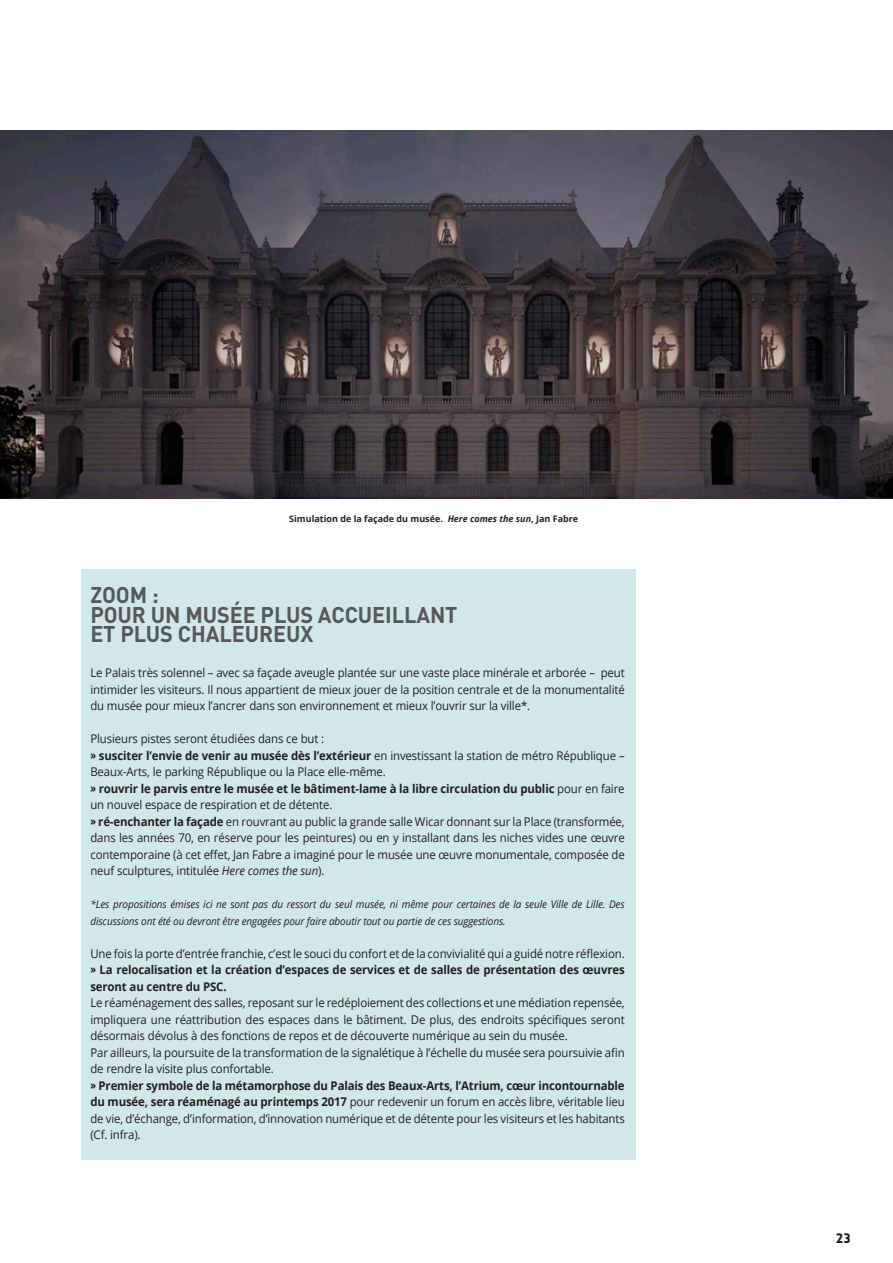
<style>
.page{position:relative;width:893px;height:1263px;background:#fff}
.page>*{position:absolute;margin:0;border:0;box-sizing:border-box;transform-origin:0 0}
.t1{font:700 22.5px/19.5px "DIN";letter-spacing:-.005em;color:#57585a;scale:.96 1}
.t2{font:900 13.5px "Lovelo";color:#231f20}
.t3{font:12px/16.5px "Open Sans";letter-spacing:-.01em;color:#231f20;scale:.95 1}
.t4{font:700 12px/16.5px "Open Sans";letter-spacing:-.01em;color:#231f20;text-align:justify;scale:.95 1}
.t5{font:italic 10.5px/16.5px "Open Sans";letter-spacing:-.01em;color:#231f20;scale:.95 1}
.t6{font:700 9px "Open Sans";color:#231f20}
.s1{font-style:italic}
.s2{font-family:"Baron Neue"}
.s3{font-weight:700}
.s4{font-weight:400}
.s5{font-family:"Baron Neue";font-weight:400}
</style>
<div class="page">
<div style="left:81px;top:569px;width:554px;height:590px;background:#d2e7eb"></div>
<img style="left:0;top:130px;width:893px;height:368px">
<p class="t6" style="left:289px;top:512px;width:290px">Simulation de la façade du musée. <span class="s1">Here comes the sun</span>, Jan Fabre</p>
<h1 class="t1" style="left:90px;top:584px;width:266px">ZOOM :<br>POUR UN MUSÉE PLUS ACCU</h1>
<h1 class="t1" style="left:372px;top:604px;width:90px">EILLANT</h1>
<h1 class="t1" style="left:90px;top:624px;width:219px">ET PLUS CHALEUREUX</h1>
<p class="t3" style="left:90px;top:664px;width:564px;text-align:justify">Le Palais très solennel – avec sa façade aveugle plantée sur une vaste place minérale et arborée – peut intimider les visiteurs. Il nous appartient de mieux jouer de la position centrale et de la monumentalité du musée pour mieux l’ancrer dans son environnement et mieux l’ouvrir sur la ville*.</p>
<p class="t3" style="left:90px;top:730px;width:564px">Plusieurs pistes seront étudiées dans ce but :<br><span class="s2">»</span> <span class="s3">susciter l’envie de venir au musée dès l’extérieur</span> en investissant la station de métro République – Beaux-Arts, le parking République ou la Place elle-même.<br><span class="s2">»</span> <span class="s3">rouvrir le parvis entre le musée et le bâtiment-lame à la libre circulation du public</span> pour en faire un nouvel espace de respiration et de détente.<br><span class="s2">»</span> <span class="s3">ré-enchanter la façade</span> en rouvrant au public la grande salle Wicar donnant sur la Place (transformée, dans les années 70, en réserve pour les peintures) ou en y installant dans les niches vides une œuvre contemporaine (à cet effet, Jan Fabre a imaginé pour le musée une œuvre monumentale, composée de neuf sculptures, intitulée <span class="s1">Here comes the sun</span>).</p>
<p class="t5" style="left:90px;top:896px;width:564px">*Les propositions émises ici ne sont pas du ressort du seul musée, ni même pour certaines de la seule Ville de Lille. Des discussions ont été ou devront être engagées pour faire aboutir tout ou partie de ces suggestions.</p>
<p class="t4" style="left:90px;top:945px;width:564px"><span class="s4">Une fois la porte d’entrée franchie, c’est le souci du confort et de la convivialité qui a guidé notre réflexion. </span><span class="s5">»</span> La relocalisation et la création d’espaces de services et de salles de présentation des œuvres seront au centre du PSC.</p>
<p class="t3" style="left:90px;top:994px;width:564px">Le réaménagement des salles, reposant sur le redéploiement des collections et une médiation repensée, impliquera une réattribution des espaces dans le bâtiment. De plus, des endroits spécifiques seront désormais dévolus à des fonctions de repos et de découverte numérique au sein du musée.<br>Par ailleurs, la poursuite de la transformation de la signalétique à l’échelle du musée sera poursuivie afin de rendre la visite plus confortable.<br><span class="s2">»</span> <span class="s3">Premier symbole de la métamorphose du Palais des Beaux-Arts, l’Atrium, cœur incontournable du musée, sera réaménagé au printemps 2017</span> pour redevenir un forum en accès libre, véritable lieu de vie, d’échange, d’information, d’innovation numérique et de détente pour les visiteurs et les habitants (Cf. infra).</p>
<p class="t2" style="left:836px;top:1230px;width:16px">23</p>
</div>
